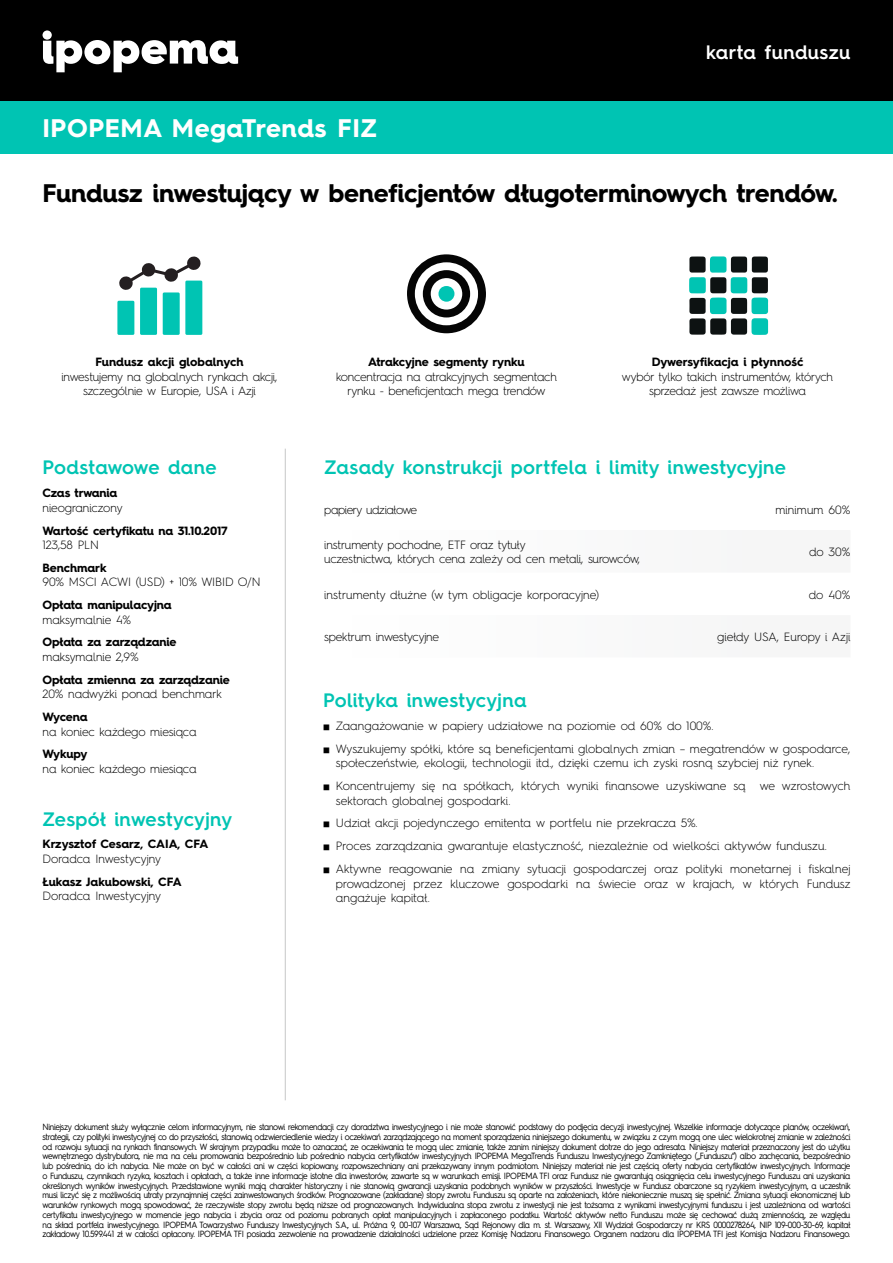
<style>
.page{position:relative;width:893px;height:1263px;background:#fff}
.page>*{position:absolute;margin:0;border:0;box-sizing:border-box;transform-origin:0 0}
.t1{font:700 25.5px "Hurme Geometric Sans 4";letter-spacing:-.015em;color:#000}
.t2{font:700 25.5px "Hurme Geometric Sans 4";letter-spacing:.02em;color:#fff}
.t3{font:600 19.5px "Hurme Geometric Sans 4";letter-spacing:.02em;color:#00c4b3}
.t4{font:600 19.5px "Hurme Geometric Sans 4";letter-spacing:.02em;color:#fff}
.t5{font:300 12px/14.4px "Hurme Geometric Sans 4";letter-spacing:-.01em;color:#000}
.t6{font:700 12px "Hurme Geometric Sans 4";letter-spacing:-.01em;color:#000}
.t7{font:300 12px "Hurme Geometric Sans 4";letter-spacing:-.04em;color:#000}
.t8{font:9px/9.8px "Hurme Geometric Sans 4";letter-spacing:-.04em;color:#000;text-align:justify;scale:.92 1}
</style>
<div class="page">
<div style="left:0;top:0;width:893px;height:102px;background:#000"></div>
<svg style="left:43px;top:30px;width:195px;height:42px"></svg>
<hr style="left:285px;top:449px;width:1px;height:651px;background:#c6c7c8">
<div style="left:0;top:101px;width:893px;height:53px;background:#00c4b3"></div>
<svg style="left:689px;top:256px;width:79px;height:79px"></svg>
<svg style="left:117px;top:256px;width:85px;height:79px"></svg>
<svg style="left:407px;top:254px;width:79px;height:80px"></svg>
<div style="left:438px;top:286px;width:16px;height:16px;background:#00c4b3;border-radius:50%"></div>
<h1 class="t2" style="left:43px;top:110px;width:336px">IPOPEMA MegaTrends FIZ</h1>
<h2 class="t4" style="left:706px;top:39px;width:146px">karta funduszu</h2>
<h1 class="t1" style="left:43px;top:176px;width:797px">Fundusz inwestujący w beneficjentów długoterminowych trendów.</h1>
<h3 class="t6" style="left:95px;top:354px;width:150px">Fundusz akcji globalnych</h3>
<h3 class="t5" style="left:61px;top:369px;width:217px;text-align:center">inwestujemy na globalnych rynkach akcji, szczególnie w Europie, USA i Azji</h3>
<h2 class="t3" style="left:43px;top:453px;width:176px">Podstawowe dane</h2>
<h3 class="t6" style="left:43px;top:485px;width:76px">Czas trwania</h3>
<h3 class="t5" style="left:43px;top:500px;width:82px">nieograniczony</h3>
<h3 class="t6" style="left:43px;top:522px;width:187px">Wartość certyfikatu na 31.10.2017</h3>
<h3 class="t5" style="left:43px;top:537px;width:58px">123,58 PLN</h3>
<h3 class="t6" style="left:43px;top:559px;width:66px">Benchmark</h3>
<h3 class="t5" style="left:43px;top:575px;width:220px">90% MSCI ACWI (USD) + 10% WIBID O/N</h3>
<h3 class="t6" style="left:43px;top:596px;width:131px">Opłata manipulacyjna</h3>
<h3 class="t5" style="left:43px;top:612px;width:90px">maksymalnie 4%</h3>
<h3 class="t6" style="left:43px;top:634px;width:136px">Opłata za zarządzanie</h3>
<h3 class="t5" style="left:43px;top:649px;width:98px">maksymalnie 2,9%</h3>
<h3 class="t6" style="left:43px;top:671px;width:189px">Opłata zmienna za zarządzanie</h3>
<h3 class="t5" style="left:43px;top:686px;width:181px">20% nadwyżki ponad benchmark</h3>
<h3 class="t6" style="left:43px;top:708px;width:47px">Wycena</h3>
<h3 class="t5" style="left:43px;top:724px;width:156px">na koniec każdego miesiąca</h3>
<h3 class="t6" style="left:43px;top:746px;width:47px">Wykupy</h3>
<h3 class="t5" style="left:43px;top:761px;width:156px">na koniec każdego miesiąca</h3>
<h2 class="t3" style="left:43px;top:805px;width:191px">Zespół inwestycyjny</h2>
<h3 class="t6" style="left:43px;top:836px;width:167px">Krzysztof Cesarz, CAIA, CFA</h3>
<h3 class="t5" style="left:43px;top:851px;width:120px">Doradca Inwestycyjny</h3>
<h3 class="t6" style="left:43px;top:873px;width:141px">Łukasz Jakubowski, CFA</h3>
<h3 class="t5" style="left:43px;top:888px;width:120px">Doradca Inwestycyjny</h3>
<h3 class="t6" style="left:368px;top:354px;width:158px">Atrakcyjne segmenty rynku</h3>
<h3 class="t5" style="left:336px;top:369px;width:222px;text-align:center">koncentracja na atrakcyjnych segmentach rynku - beneficjentach mega trendów</h3>
<h3 class="t6" style="left:652px;top:354px;width:153px">Dywersyfikacja i płynność</h3>
<h3 class="t5" style="left:622px;top:369px;width:213px;text-align:center">wybór tylko takich instrumentów, których sprzedaż jest zawsze możliwa</h3>
<h2 class="t3" style="left:324px;top:453px;width:463px">Zasady konstrukcji portfela i limity inwestycyjne</h2>
<h3 class="t7" style="left:324px;top:501px;width:95px">papiery udziałowe</h3>
<h3 class="t5" style="left:775px;top:502px;width:77px">minimum 60%</h3>
<h3 class="t5" style="left:324px;top:537px;width:317px">instrumenty pochodne, ETF oraz tytuły<br>uczestnictwa, których cena zależy od cen metali, surowców,</h3>
<h3 class="t5" style="left:809px;top:544px;width:43px">do 30%</h3>
<h3 class="t5" style="left:324px;top:587px;width:276px">instrumenty dłużne (w tym obligacje korporacyjne)</h3>
<h3 class="t5" style="left:809px;top:587px;width:43px">do 40%</h3>
<h3 class="t5" style="left:324px;top:630px;width:116px">spektrum inwestycyjne</h3>
<h3 class="t5" style="left:717px;top:630px;width:135px">giełdy USA, Europy i Azji</h3>
<h2 class="t3" style="left:323px;top:686px;width:205px">Polityka inwestycyjna</h2>
<h3 class="t5" style="left:336px;top:714px;width:516px;line-height:23px">Zaangażowanie w papiery udziałowe na poziomie od 60% do 100%.<br>Wyszukujemy spółki, które są beneficjentami globalnych zmian – megatrendów w gospodarce,</h3>
<h3 class="t5" style="left:336px;top:751px;width:516px;line-height:23px">społeczeństwie, ekologii, technologii itd., dzięki czemu ich zyski rosną szybciej niż rynek.<br>Koncentrujemy się na spółkach, których wyniki finansowe uzyskiwane są we wzrostowych</h3>
<p class="t5" style="left:336px;top:789px;width:516px;line-height:23px">sektorach globalnej gospodarki.<br>Udział akcji pojedynczego emitenta w portfelu nie przekracza 5%.<br>Proces zarządzania gwarantuje elastyczność, niezależnie od wielkości aktywów funduszu.<br>Aktywne reagowanie na zmiany sytuacji gospodarczej oraz polityki monetarnej i fiskalnej</p>
<h3 class="t5" style="left:336px;top:876px;width:516px">prowadzonej przez kluczowe gospodarki na świecie oraz w krajach, w których Fundusz angażuje kapitał.</h3>
<p class="t8" style="left:43px;top:1122px;width:880px">Niniejszy dokument służy wyłącznie celom informacyjnym, nie stanowi rekomendacji czy doradztwa inwestycyjnego i nie może stanowić podstawy do podjęcia decyzji inwestycyjnej. Wszelkie informacje dotyczące planów, oczekiwań, strategii, czy polityki inwestycyjnej co do przyszłości, stanowią odzwierciedlenie wiedzy i oczekiwań zarządzającego na moment sporządzenia niniejszego dokumentu, w związku z czym mogą one ulec wielokrotnej zmianie w zależności od rozwoju sytuacji na rynkach finansowych. W skrajnym przypadku może to oznaczać, ze oczekiwania te mogą ulec zmianie, także zanim niniejszy dokument dotrze do jego adresata. Niniejszy materiał przeznaczony jest do użytku wewnętrznego dystrybutora, nie ma na celu promowania bezpośrednio lub pośrednio nabycia certyfikatów inwestycyjnych IPOPEMA MegaTrends Funduszu Inwestycyjnego Zamkniętego („Funduszu”) albo zachęcania, bezpośrednio lub pośrednio, do ich nabycia. Nie może on być w całości ani w części kopiowany, rozpowszechniany ani przekazywany innym podmiotom. Niniejszy materiał nie jest częścią oferty nabycia certyfikatów inwestycyjnych. Informacje o Funduszu, czynnikach ryzyka, kosztach i opłatach, a także inne informacje istotne dla inwestorów, zawarte są w warunkach emisji. IPOPEMA TFI oraz Fundusz nie gwarantują osiągnięcia celu inwestycyjnego Funduszu ani uzyskania określonych wyników inwestycyjnych. Przedstawione wyniki mają charakter historyczny i nie stanowią gwarancji uzyskania podobnych wyników w przyszłości. Inwestycje w Fundusz obarczone są ryzykiem inwestycyjnym, a uczestnik musi liczyć się z możliwością utraty przynajmniej części zainwestowanych środków. Prognozowane (zakładane) stopy zwrotu Funduszu są oparte na założeniach, które niekoniecznie muszą się spełnić. Zmiana sytuacji ekonomicznej lub warunków rynkowych mogą spowodować, że rzeczywiste stopy zwrotu będą niższe od prognozowanych. Indywidualna stopa zwrotu z inwestycji nie jest tożsama z wynikami inwestycyjnymi funduszu i jest uzależniona od wartości certyfikatu inwestycyjnego w momencie jego nabycia i zbycia oraz od poziomu pobranych opłat manipulacyjnych i zapłaconego podatku. Wartość aktywów netto Funduszu może się cechować dużą zmiennością, ze względu na skład portfela inwestycyjnego. IPOPEMA Towarzystwo Funduszy Inwestycyjnych S.A., ul. Próżna 9, 00-107 Warszawa, Sąd Rejonowy dla m. st. Warszawy, XII Wydział Gospodarczy nr KRS 0000278264, NIP 109-000-30-69, kapitał zakładowy 10.599.441 zł w całości opłacony. IPOPEMA TFI posiada zezwolenie na prowadzenie działalności udzielone przez Komisję Nadzoru Finansowego. Organem nadzoru dla IPOPEMA TFI jest Komisja Nadzoru Finansowego.</p>
</div>
